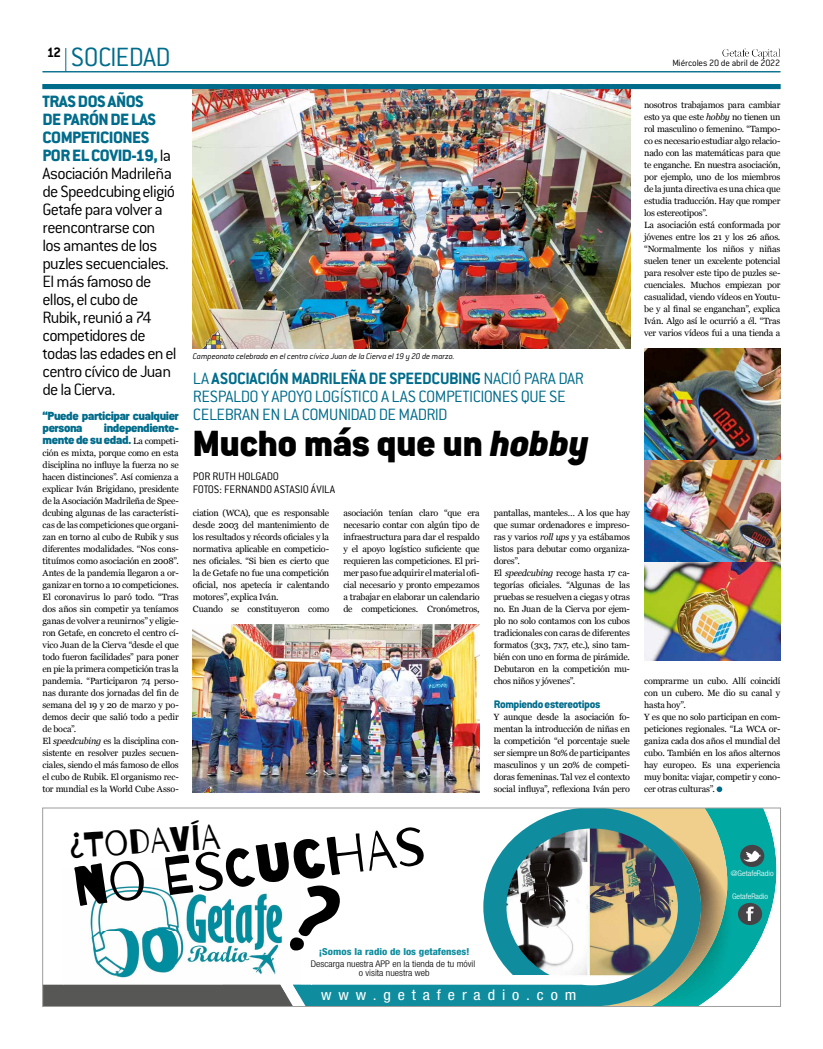
<style>
.page{position:relative;width:823px;height:1049px;background:#fff}
.page>*{position:absolute;margin:0;border:0;box-sizing:border-box;transform-origin:0 0}
.t1{font:54.3px "Barrio";color:#000;scale:1.09 1}
.t2{font:900 40px "Conduit ITC Std";color:#000}
.t3{font:34.8px "Barrio";color:#000;scale:1.09 1}
.t4{font:300 29px "Conduit ITC Std";letter-spacing:-.02em;color:#006c8b}
.t5{font:300 18px/18px "Conduit ITC Std";letter-spacing:-.045em;color:#000}
.t6{font:300 18px/18px "Conduit ITC Std";letter-spacing:-.02em;color:#006c8b}
.t7{font:condensed 14.8px "Helvetica Neue LT Std";letter-spacing:.425em;color:#fff;scale:1.09 1}
.t8{font:900 13px/12px "Conduit ITC Std";letter-spacing:-.03em;color:#006c8b}
.t9{font:300 12px/13px "Conduit ITC Std";letter-spacing:-.01em;color:#000}
.t10{font:800 12px "Conduit ITC Std";letter-spacing:-.03em;color:#006c8b}
.t11{font:300 10px "Conduit ITC Std";letter-spacing:-.015em;color:#000}
.t12{font:800 condensed 9.6px "Helvetica Neue LT Std";color:#0f8d9e;scale:1.09 1}
.t13{font:300 condensed 9.2px/9.1px "Helvetica Neue LT Std";color:#000;text-align:center;scale:1.09 1}
.t14{font:9px/12px "Georgia";letter-spacing:-.02em;color:#000}
.t15{font:italic 300 9px "Conduit ITC Std";letter-spacing:-.015em;color:#000}
.t16{font:300 condensed 7.7px "Helvetica Neue LT Std";color:#fff;scale:1.09 1}
.s1{font-weight:800;color:#006c8b}
.s2{font-family:"Georgia";font-weight:400;font-size:9px;color:#000}
.s3{font-style:italic}
.s4{font-weight:700}
</style>
<div class="page">
<svg style="left:716px;top:786px;width:5px;height:6px"></svg>
<img style="left:722px;top:49px;width:58px;height:10px">
<svg style="left:65px;top:48px;width:1px;height:24px"></svg>
<hr style="left:43px;top:72px;width:737px;height:1px;background:#006c8b">
<img style="left:193px;top:89px;width:437px;height:259px">
<div style="left:43px;top:84px;width:737px;height:5px;background:#006c8b"></div>
<svg style="left:299px;top:809px;width:297px;height:196px"></svg>
<div style="left:44px;top:985px;width:248px;height:20px;background:#575756"></div>
<img style="left:63px;top:886px;width:159px;height:99px">
<img style="left:222px;top:868px;width:79px;height:127px">
<img style="left:301px;top:868px;width:10px;height:117px">
<img style="left:293px;top:985px;width:18px;height:10px">
<div style="left:63px;top:985px;width:223px;height:10px;background:#575756"></div>
<svg style="left:596px;top:809px;width:181px;height:196px;background:#699e92"></svg>
<div style="left:42px;top:807px;width:738px;height:200px;border:1px solid #9d9d9c"></div>
<img style="left:644px;top:348px;width:136px;height:216px">
<img style="left:644px;top:562px;width:135px;height:98px">
<img style="left:193px;top:624px;width:286px;height:168px">
<svg style="left:277px;top:879px;width:68px;height:79px"></svg>
<h3 class="t4" style="left:47px;top:40px;width:125px"><sup>12</sup> SOCIEDAD</h3>
<p class="t5" style="left:43px;top:92px;width:135px"><span class="s1">TRAS DOS AÑOS<br>DE PARÓN DE LAS<br>COMPETICIONES<br>POR EL COVID-19,</span> la<br>Asociación Madrileña de Speedcubing eligió<br>Getafe para volver a reencontrarse con los amantes de los puzles secuenciales.<br>El más famoso de ellos, el cubo de<br>Rubik, reunió a 74 competidores de todas las edades en el centro cívico de Juan de la Cierva.</p>
<h3 class="t8" style="left:43px;top:410px;width:138px">“Puede participar cualquier persona</h3>
<h3 class="t8" style="left:43px;top:422px;width:138px;text-align:right">independiente-<br>mente de su edad. <span class="s2">La competi-</span></h3>
<p class="t14" style="left:43px;top:447px;width:138px">ción es mixta, porque como en esta disciplina no influye la fuerza no se hacen distinciones”. Así comienza a explicar Iván Brigidano, presidente de la Asociación Madrileña de Spee&shy;dcubing algunas de las característi&shy;cas de las competiciones que organi&shy;zan en torno al cubo de Rubik y sus diferentes modalidades. “Nos cons&shy;tituímos como asociación en 2008”.<br>Antes de la pandemia llegaron a or&shy;ganizar en torno a 10 competiciones.<br>El coronavirus lo paró todo. “Tras dos años sin competir ya teníamos ganas de volver a reunirnos” y eligie&shy;ron Getafe, en concreto el centro cí&shy;vico Juan de la Cierva “desde el que todo fueron facilidades” para poner en pie la primera competición tras la pandemia. “Participaron 74 perso&shy;nas durante dos jornadas del fin de semana del 19 y 20 de marzo y po&shy;demos decir que salió todo a pedir de boca”.<br>El <span class="s3">speedcubing</span> es la disciplina con&shy;sistente en resolver puzles secuen&shy;ciales, siendo el más famoso de ellos el cubo de Rubik. El organismo rec&shy;tor mundial es la World Cube Asso-</p>
<p class="t15" style="left:193px;top:351px;width:263px">Campeonato celebrado en el centro cívico Juan de la Cierva el 19 y 20 de marzo.</p>
<h3 class="t6" style="left:193px;top:369px;width:392px">LA <span class="s4">ASOCIACIÓN MADRILEÑA DE SPEEDCUBING</span> NACIÓ PARA DAR<br>RESPALDO Y APOYO LOGÍSTICO A LAS COMPETICIONES QUE SE<br>CELEBRAN EN LA COMUNIDAD DE MADRID</h3>
<h2 class="t2" style="left:193px;top:421px;width:397px">Mucho más que un <span class="s3">hobby</span></h2>
<h3 class="t9" style="left:193px;top:470px;width:144px">POR RUTH HOLGADO<br>FOTOS: FERNANDO ASTASIO ÁVILA</h3>
<p class="t14" style="left:193px;top:506px;width:138px">ciation (WCA), que es responsable desde 2003 del mantenimiento de los resultados y récords oficiales y la normativa aplicable en competicio&shy;nes oficiales. “Si bien es cierto que la de Getafe no fue una competición oficial, nos apetecía ir calentando motores”, explica Iván.<br>Cuando se constituyeron como</p>
<p class="t14" style="left:343px;top:506px;width:138px;text-align:justify">asociación tenían claro “que era necesario contar con algún tipo de infraestructura para dar el respaldo y el apoyo logístico suficiente que requieren las competiciones. El pri&shy;mer paso fue adquirir el material ofi&shy;cial necesario y pronto empezamos a trabajar en elaborar un calendario de competiciones. Cronómetros,</p>
<p class="t14" style="left:493px;top:506px;width:138px">pantallas, manteles… A los que hay que sumar ordenadores e impreso&shy;ras y varios <span class="s3">roll ups</span> y ya estábamos listos para debutar como organiza&shy;dores”.<br>El <span class="s3">speedcubing</span> recoge hasta 17 ca&shy;tegorías oficiales. “Algunas de las pruebas se resuelven a ciegas y otras no. En Juan de la Cierva por ejem&shy;plo no solo contamos con los cubos tradicionales con caras de diferentes formatos (3x3, 7x7, etc.), sino tam&shy;bién con uno en forma de pirámide.<br>Debutaron en la competición mu&shy;chos niños y jóvenes”.</p>
<h3 class="t10" style="left:493px;top:697px;width:108px">Rompiendo estereotipos</h3>
<p class="t14" style="left:493px;top:711px;width:138px;text-align:justify">Y aunque desde la asociación fo&shy;mentan la introducción de niñas en la competición “el porcentaje suele ser siempre un 80% de participantes masculinos y un 20% de competi&shy;doras femeninas. Tal vez el contexto social influya”, reflexiona Iván pero</p>
<h3 class="t3" style="left:69px;top:828px;width:140px;rotate:-4deg">¿TodAVíA</h3>
<h1 class="t1" style="left:70px;top:859px;width:326px;rotate:-7deg">no EsCucHAs</h1>
<p class="t11" style="left:672px;top:57px;width:109px">Miércoles 20 de abril de 2022</p>
<p class="t14" style="left:643px;top:99px;width:138px">nosotros trabajamos para cambiar esto ya que este <span class="s3">hobby</span> no tienen un rol masculino o femenino. “Tampo&shy;co es necesario estudiar algo relacio&shy;nado con las matemáticas para que te enganche. En nuestra asociación, por ejemplo, uno de los miembros de la junta directiva es una chica que estudia traducción. Hay que romper los estereotipos”.<br>La asociación está conformada por jóvenes entre los 21 y los 26 años. “Normalmente los niños y niñas suelen tener un excelente potencial para resolver este tipo de puzles se&shy;cuenciales. Muchos empiezan por casualidad, viendo vídeos en Youtu&shy;be y al final se enganchan”, explica Iván. Algo así le ocurrió a él. “Tras ver varios vídeos fui a una tienda a</p>
<p class="t14" style="left:643px;top:674px;width:138px">comprarme un cubo. Allí coincidí con un cubero. Me dio su canal y hasta hoy”.<br>Y es que no solo participan en com&shy;peticiones regionales. “La WCA or&shy;ganiza cada dos años el mundial del cubo. También en los años alternos hay europeo. Es una experiencia muy bonita: viajar, competir y cono&shy;cer otras culturas”.</p>
<p class="t16" style="left:730px;top:869px;width:41px">@GetafeRadio</p>
<p class="t16" style="left:731px;top:892px;width:35px">GetafeRadio</p>
<p class="t12" style="left:318px;top:946px;width:140px">¡Somos la radio de los getafenses!</p>
<p class="t13" style="left:311px;top:959px;width:152px">Descarga nuestra APP en la tienda de tu móvil o visita nuestra web</p>
<h3 class="t7" style="left:321px;top:986px;width:235px">www.getaferadio.com</h3>
</div>
